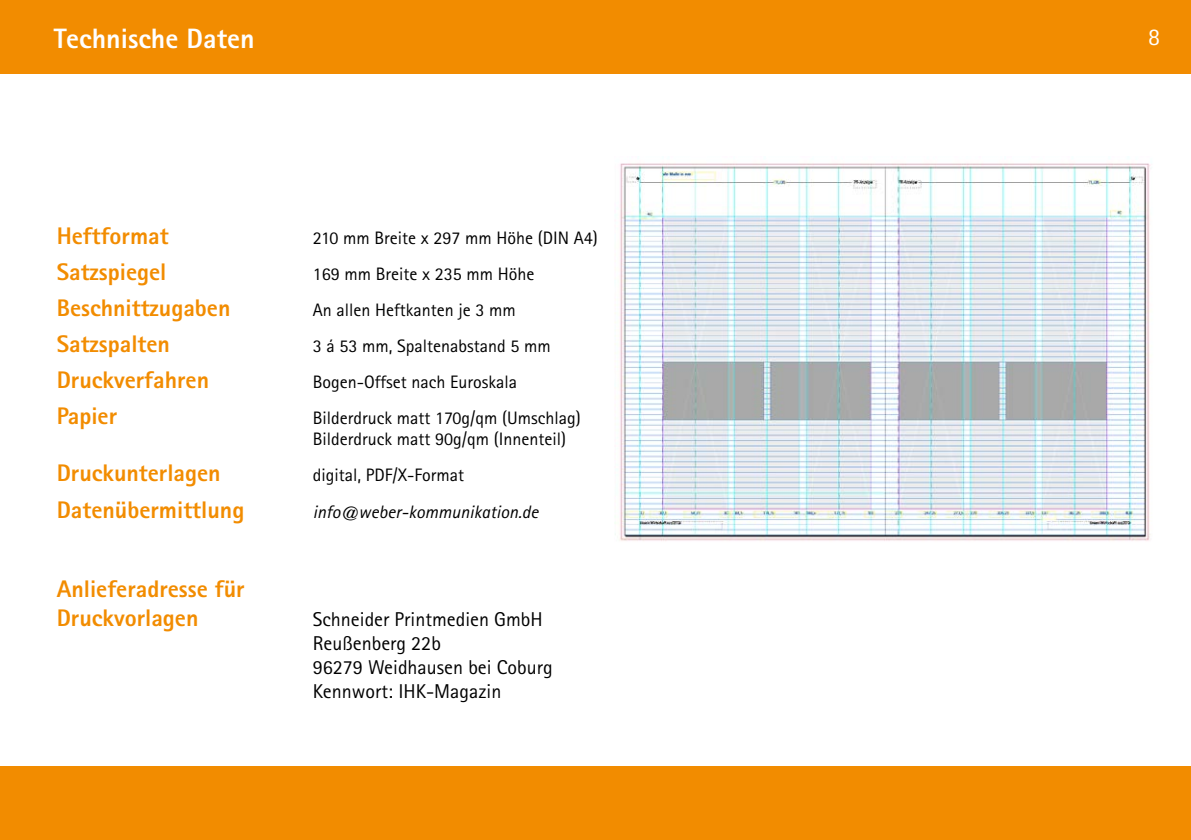
<style>
.page{position:relative;width:1191px;height:840px;background:#fff}
.page>*{position:absolute;margin:0;border:0;box-sizing:border-box;transform-origin:0 0}
.t1{font:800 28px "Rotis Sans Serif Std";color:#fff}
.t2{font:800 24px/28.8px "Rotis Sans Serif Std";color:#f28c00}
.t3{font:24px "Rotis Sans Serif Std";color:#fff}
.t4{font:20px/24px "Rotis Sans Serif Std";color:#000}
.t5{font:18px/21.6px "Rotis Sans Serif Std";color:#000}
.t6{font:italic 18px "Rotis Sans Serif Std";color:#000}
</style>
<div class="page">
<div style="left:0;top:0;width:1191px;height:74px;background:#f28c00"></div>
<div style="left:0;top:765px;width:1191px;height:74px;background:#f28c00"></div>
<img style="left:615px;top:163px;width:536px;height:378px">
<h1 class="t1" style="left:54px;top:20px;width:202px">Technische Daten</h1>
<h2 class="t3" style="left:1148px;top:23px;width:13px">8</h2>
<h2 class="t2" style="left:57px;top:220px;width:113px">Heftformat</h2>
<p class="t5" style="left:313px;top:226px;width:286px">210 mm Breite x 297 mm Höhe (DIN A4)</p>
<h2 class="t2" style="left:57px;top:256px;width:111px">Satzspiegel</h2>
<p class="t5" style="left:313px;top:262px;width:223px">169 mm Breite x 235 mm Höhe</p>
<h2 class="t2" style="left:57px;top:292px;width:175px">Beschnittzugaben</h2>
<p class="t5" style="left:313px;top:298px;width:204px">An allen Heftkanten je 3 mm</p>
<h2 class="t2" style="left:57px;top:328px;width:115px">Satzspalten</h2>
<p class="t5" style="left:313px;top:334px;width:239px">3 á 53 mm, Spaltenabstand 5 mm</p>
<h2 class="t2" style="left:57px;top:364px;width:154px">Druckverfahren</h2>
<p class="t5" style="left:313px;top:370px;width:206px">Bogen-Offset nach Euroskala</p>
<h2 class="t2" style="left:57px;top:400px;width:62px">Papier</h2>
<p class="t5" style="left:313px;top:406px;width:269px">Bilderdruck matt 170g/qm (Umschlag)<br>Bilderdruck matt 90g/qm (Innenteil)</p>
<h2 class="t2" style="left:57px;top:458px;width:166px">Druckunterlagen</h2>
<p class="t5" style="left:313px;top:464px;width:153px">digital, PDF/X-Format</p>
<h2 class="t2" style="left:57px;top:494px;width:189px">Datenübermittlung</h2>
<p class="t6" style="left:313px;top:500px;width:227px">info@weber-kommunikation.de</p>
<h2 class="t2" style="left:57px;top:573px;width:189px">Anlieferadresse für<br>Druckvorlagen</h2>
<p class="t4" style="left:313px;top:606px;width:241px">Schneider Printmedien GmbH<br>Reußenberg 22b<br>96279 Weidhausen bei Coburg<br>Kennwort: IHK-Magazin</p>
</div>
